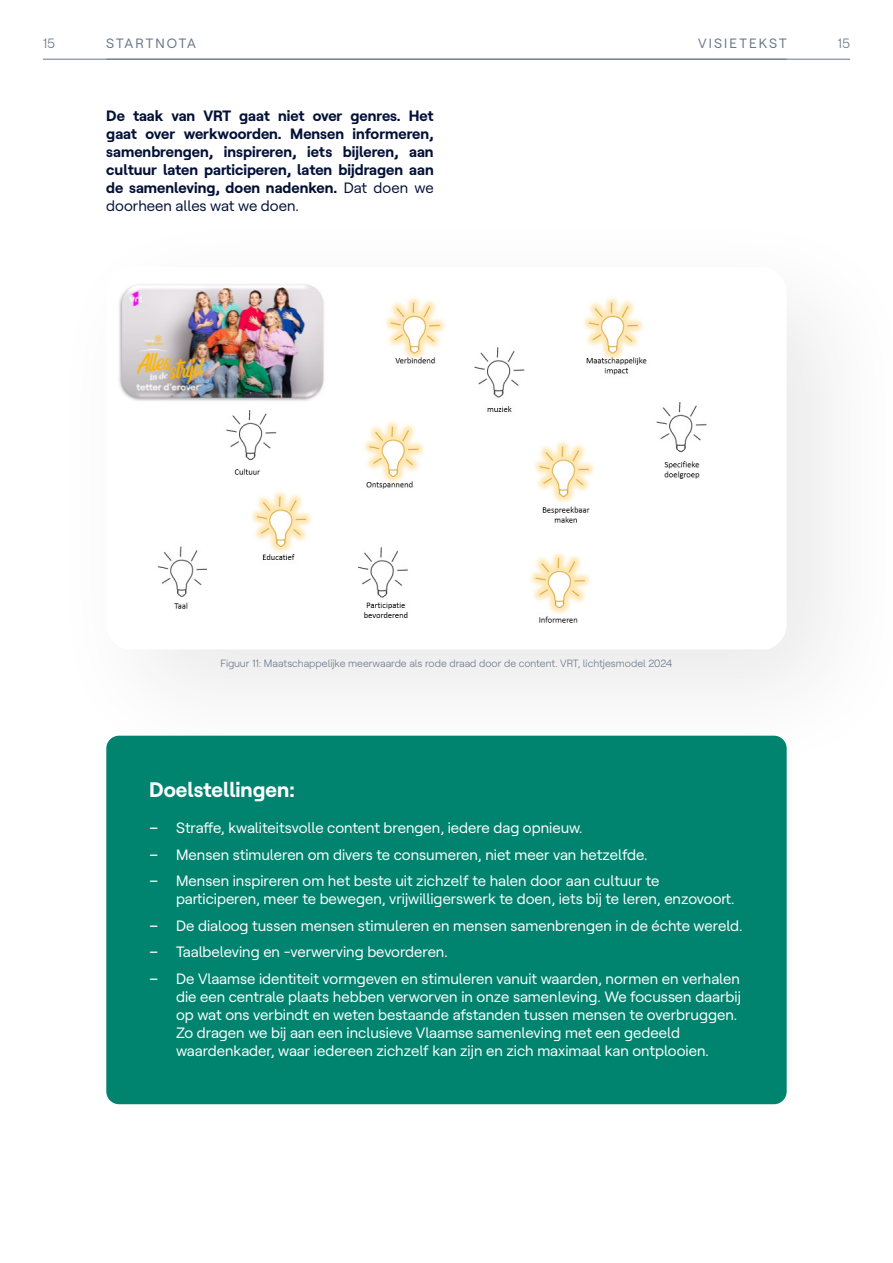
<style>
.page{position:relative;width:893px;height:1263px;background:#fff}
.page>*{position:absolute;margin:0;border:0;box-sizing:border-box;transform-origin:0 0}
.t1{font:700 21px "Roobert VRT";color:#fff}
.t2{font:15px/18px "Roobert VRT";color:#fff}
.t3{font:700 15px/18px "Roobert VRT";color:#031037;text-align:justify}
.t4{font:13.5px "Roobert VRT";letter-spacing:.155em;color:#69788c}
.t5{font:13.5px "Roobert VRT";letter-spacing:.13em;color:#69788c}
.t6{font:300 13.5px "Roobert VRT";color:#69788c}
.t7{font:300 10.5px "Roobert VRT";color:#69788c}
.s1{font-weight:400}
.s2{font-weight:500}
</style>
<div class="page">
<hr style="left:106px;top:59px;width:744px;height:1px;background:#69788c">
<hr style="left:43px;top:59px;width:744px;height:1px;background:#69788c">
<div style="left:106px;top:736px;width:681px;height:368px;background:#008470;border-radius:13px"></div>
<div style="left:46px;top:206px;width:847px;height:578px;background:#231f20;opacity:.1"></div>
<img style="left:106px;top:267px;width:681px;height:382px">
<p class="t6" style="left:43px;top:33px;width:14px">15</p>
<p class="t5" style="left:106px;top:33px;width:91px">STARTNOTA</p>
<p class="t4" style="left:698px;top:33px;width:90px">VISIETEKST</p>
<p class="t6" style="left:838px;top:33px;width:14px">15</p>
<p class="t3" style="left:106px;top:106px;width:329px">De taak van VRT gaat niet over genres. Het gaat over werkwoorden. Mensen informeren, samenbrengen, inspireren, iets bijleren, aan cultuur laten participeren, laten bijdragen aan de samenleving, doen nadenken. <span class="s1">Dat doen we doorheen alles wat we doen.</span></p>
<p class="t7" style="left:220px;top:656px;width:454px">Figuur 11: Maatschappelijke meerwaarde als rode draad door de content. VRT, lichtjesmodel 2024</p>
<p class="t1" style="left:149px;top:774px;width:147px">Doelstellingen:</p>
<p class="t2" style="left:149px;top:818px;width:435px"><span class="s2">−</span> Straffe, kwaliteitsvolle content brengen, iedere dag opnieuw.</p>
<p class="t2" style="left:149px;top:844px;width:500px"><span class="s2">−</span> Mensen stimuleren om divers te consumeren, niet meer van hetzelfde.</p>
<p class="t2" style="left:176px;top:871px;width:560px;text-indent:-27px"><span class="s2">−</span> Mensen inspireren om het beste uit zichzelf te halen door aan cultuur te participeren, meer te bewegen, vrijwilligerswerk te doen, iets bij te leren, enzovoort.</p>
<p class="t2" style="left:149px;top:915px;width:595px"><span class="s2">−</span> De dialoog tussen mensen stimuleren en mensen samenbrengen in de échte wereld.</p>
<p class="t2" style="left:149px;top:942px;width:300px"><span class="s2">−</span> Taalbeleving en -verwerving bevorderen.</p>
<p class="t2" style="left:176px;top:968px;width:566px;text-indent:-27px"><span class="s2">−</span> De Vlaamse identiteit vormgeven en stimuleren vanuit waarden, normen en verhalen die een centrale plaats hebben verworven in onze samenleving. We focussen daarbij op wat ons verbindt en weten bestaande afstanden tussen mensen te overbruggen.<br>Zo dragen we bij aan een inclusieve Vlaamse samenleving met een gedeeld waardenkader, waar iedereen zichzelf kan zijn en zich maximaal kan ontplooien.</p>
</div>
